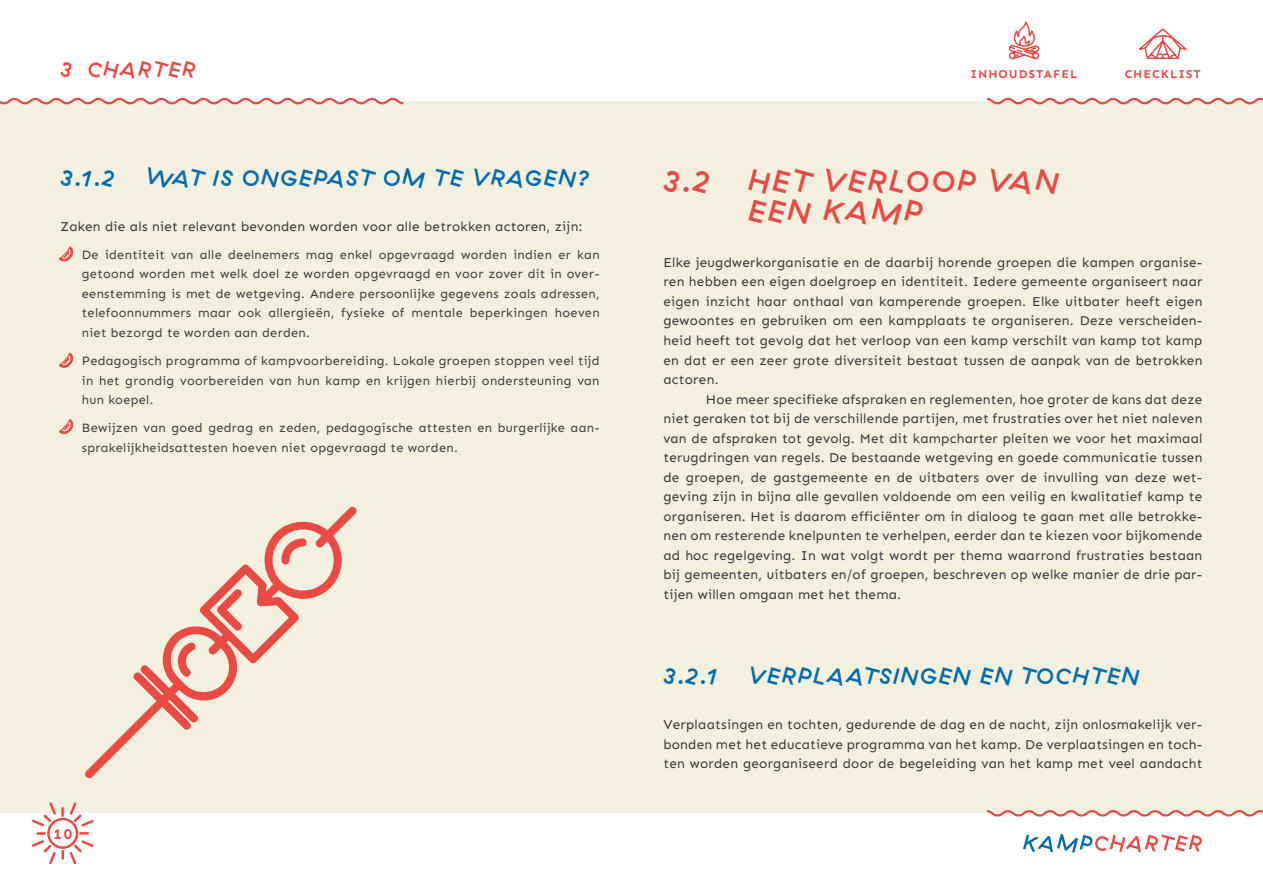
<style>
.page{position:relative;width:1263px;height:893px;background:#fff}
.page>*{position:absolute;margin:0;border:0;box-sizing:border-box;transform-origin:0 0}
.HS_1_1{font:30px/30px "GT Haptik Medium Rotalic";letter-spacing:.08em;color:#e94a44}
.HS_1_1_1{font:22.5px "GT Haptik Medium Rotalic";letter-spacing:.08em;color:#006cae}
.t1{font:21px "GT Haptik Medium Rotalic";letter-spacing:.08em;color:#e94a44}
.t2{font:700 15px "Sen";color:#e94a44}
.brood{font:13.5px/19.5px "Sen";letter-spacing:.02em;color:#373636;text-align:justify}
.t3{font:12.75px/19.5px "Sen";letter-spacing:.025em;color:#3c3c3b;text-align:justify}
.t4{font:700 12px "Sen";letter-spacing:.085em;color:#e94a44}
</style>
<div class="page">
<div style="left:0;top:101px;width:1263px;height:711px;background:#f3f0e0"></div>
<svg style="left:1139px;top:28px;width:48px;height:31px"></svg>
<svg style="left:987px;top:97px;width:276px;height:8px"></svg>
<svg style="left:985px;top:810px;width:278px;height:7px"></svg>
<svg style="left:1023px;top:834px;width:179px;height:19px"></svg>
<svg style="left:32px;top:802px;width:62px;height:62px"></svg>
<svg style="left:1008px;top:21px;width:32px;height:39px"></svg>
<svg style="left:0;top:97px;width:404px;height:8px"></svg>
<svg style="left:85px;top:506px;width:272px;height:272px"></svg>
<svg style="left:59px;top:247px;width:15px;height:15px"></svg>
<svg style="left:59px;top:353px;width:15px;height:15px"></svg>
<svg style="left:59px;top:419px;width:15px;height:15px"></svg>
<p class="t1" style="left:61px;top:56px;width:136px">3 CHARTER</p>
<p class="t4" style="left:971px;top:67px;width:109px">INHOUDSTAFEL</p>
<p class="t4" style="left:1125px;top:67px;width:78px">CHECKLIST</p>
<p class="HS_1_1_1" style="left:61px;top:164px;width:55px">3.1.2</p>
<p class="HS_1_1_1" style="left:146px;top:164px;width:446px">WAT IS ONGEPAST OM TE VRAGEN?</p>
<p class="brood" style="left:61px;top:217px;width:523px">Zaken die als niet relevant bevonden worden voor alle betrokken actoren, zijn:</p>
<p class="t3" style="left:82px;top:245px;width:519px">De identiteit van alle deelnemers mag enkel opgevraagd worden indien er kan getoond worden met welk doel ze worden opgevraagd en voor zover dit in over&shy;eenstemming is met de wetgeving. Andere persoonlijke gegevens zoals adressen, telefoonnummers maar ook allergieën, fysieke of mentale beperkingen hoeven niet bezorgd te worden aan derden.</p>
<p class="t3" style="left:82px;top:351px;width:519px">Pedagogisch programma of kampvoorbereiding. Lokale groepen stoppen veel tijd in het grondig voorbereiden van hun kamp en krijgen hierbij ondersteuning van hun koepel.</p>
<p class="t3" style="left:82px;top:418px;width:519px">Bewijzen van goed gedrag en zeden, pedagogische attesten en burgerlijke aan&shy;sprakelijkheidsattesten hoeven niet opgevraagd te worden.</p>
<p class="t2" style="left:53px;top:825px;width:20px">10</p>
<p class="HS_1_1" style="left:664px;top:166px;width:47px">3.2</p>
<p class="HS_1_1" style="left:748px;top:166px;width:312px">HET VERLOOP VAN<br>EEN KAMP</p>
<p class="brood" style="left:663px;top:253px;width:541px">Elke jeugdwerkorganisatie en de daarbij horende groepen die kampen organise&shy;ren hebben een eigen doelgroep en identiteit. Iedere gemeente organiseert naar eigen inzicht haar onthaal van kamperende groepen. Elke uitbater heeft eigen gewoontes en gebruiken om een kampplaats te organiseren. Deze verscheiden&shy;heid heeft tot gevolg dat het verloop van een kamp verschilt van kamp tot kamp en dat er een zeer grote diversiteit bestaat tussen de aanpak van de betrokken actoren.</p>
<p class="brood" style="left:663px;top:389px;width:541px;text-indent:43px">Hoe meer specifieke afspraken en reglementen, hoe groter de kans dat deze niet geraken tot bij de verschillende partijen, met frustraties over het niet naleven van de afspraken tot gevolg. Met dit kampcharter pleiten we voor het maximaal terugdringen van regels. De bestaande wetgeving en goede communicatie tussen de groepen, de gastgemeente en de uitbaters over de invulling van deze wet&shy;geving zijn in bijna alle gevallen voldoende om een veilig en kwalitatief kamp te organiseren. Het is daarom efficiënter om in dialoog te gaan met alle betrokke&shy;nen om resterende knelpunten te verhelpen, eerder dan te kiezen voor bijkomende ad hoc regelgeving. In wat volgt wordt per thema waarrond frustraties bestaan bij gemeenten, uitbaters en/of groepen, beschreven op welke manier de drie par&shy;tijen willen omgaan met het thema.</p>
<p class="HS_1_1_1" style="left:664px;top:662px;width:55px">3.2.1</p>
<p class="HS_1_1_1" style="left:748px;top:662px;width:393px">VERPLAATSINGEN EN TOCHTEN</p>
<p class="brood" style="left:663px;top:715px;width:541px">Verplaatsingen en tochten, gedurende de dag en de nacht, zijn onlosmakelijk ver&shy;bonden met het educatieve programma van het kamp. De verplaatsingen en toch&shy;ten worden georganiseerd door de begeleiding van het kamp met veel aandacht</p>
</div>
